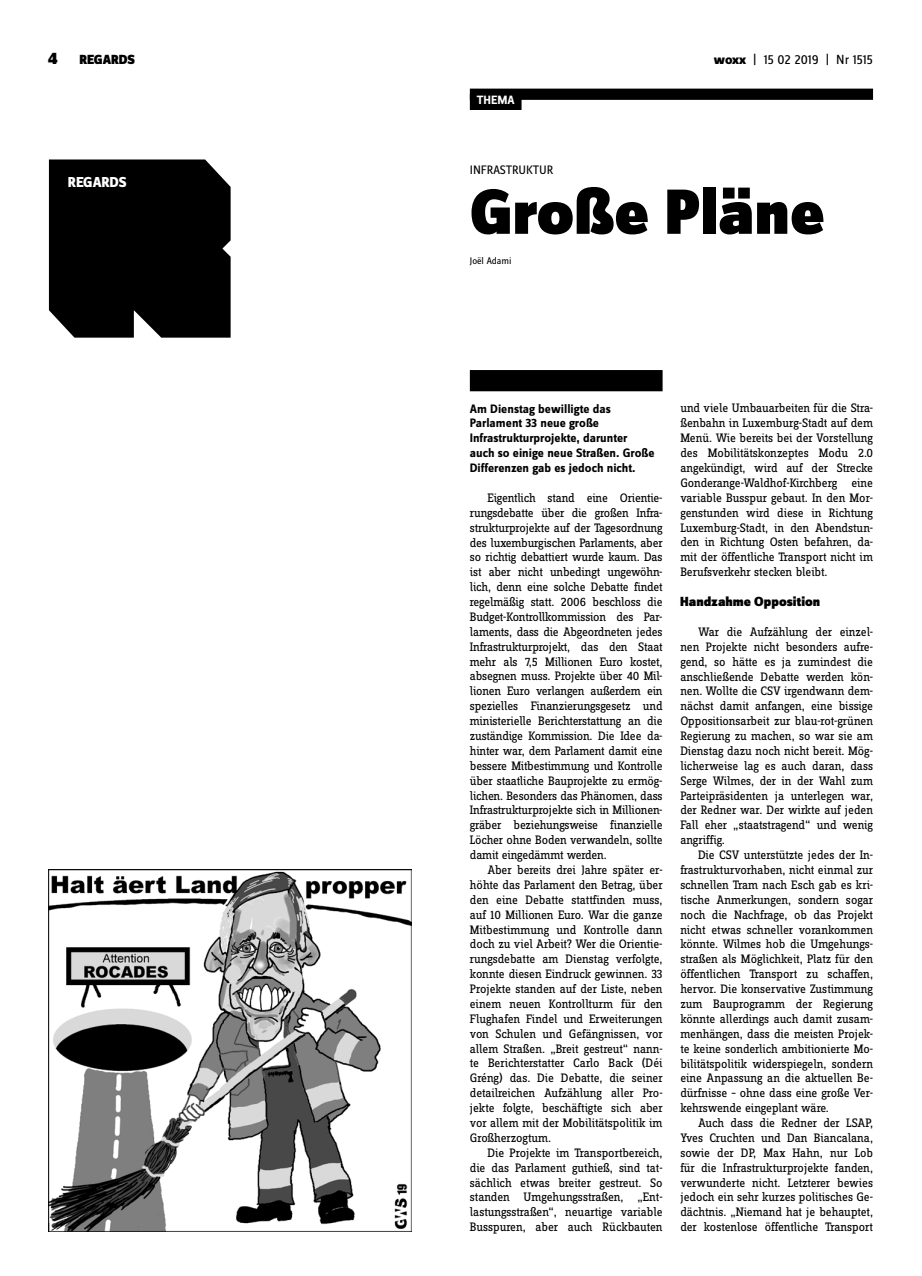
<style>
.page{position:relative;width:922px;height:1276px;background:#fff}
.page>*{position:absolute;margin:0;border:0;box-sizing:border-box;transform-origin:0 0}
.t1{font:900 66.25px "Zine Sans Dis";color:#000}
.t2{font:800 15px "Zine Sans Dis";letter-spacing:-.01em;color:#fff}
.t3{font:900 13.75px "Zine Sans Dis";color:#000}
.t4{font:13.75px "Zine Sans Dis";letter-spacing:-.01em;color:#000}
.t5{font:12.75px/14.9px "Zine Slab Dis";letter-spacing:-.01em;color:#000;text-align:justify}
.t6{font:700 12.75px/14.9px "Zine Sans Dis";color:#000}
.t7{font:12.75px "Zine Sans Dis";color:#000}
.t8{font:700 12.5px "Zine Sans Dis";color:#fff}
.t9{font:10px "Zine Sans Dis";color:#000}
.s1{font-size:17.5px}
.s2{font-weight:800}
</style>
<div class="page">
<div style="left:469px;top:89px;width:403px;height:11px;background:#000"></div>
<div style="left:469px;top:370px;width:193px;height:21px;background:#000"></div>
<div style="left:49px;top:159px;width:181px;height:179px;background:#000"></div>
<div style="left:469px;top:94px;width:52px;height:16px;background:#000"></div>
<img style="left:49px;top:869px;width:362px;height:362px">
<p class="t3" style="left:48px;top:53px;width:88px"><span class="s1">4</span> REGARDS</p>
<p class="t4" style="left:713px;top:53px;width:161px"><span class="s2">woxx</span> | 15 02 2019 | NR 1515</p>
<p class="t2" style="left:68px;top:174px;width:60px">REGARDS</p>
<p class="t8" style="left:477px;top:93px;width:39px">THEMA</p>
<p class="t7" style="left:469px;top:163px;width:85px">IN FRASTRUKTUR</p>
<h1 class="t1" style="left:469px;top:177px;width:356px">Große Pläne</h1>
<p class="t9" style="left:469px;top:255px;width:43px">JOËL ADAMI</p>
<p class="t6" style="left:469px;top:402px;width:186px">Am Dienstag bewilligte das<br>Parlament 33 neue große<br>Infrastrukturprojekte, darunter auch so einige neue Straßen. Große<br>Differenzen gab es jedoch nicht.</p>
<p class="t5" style="left:470px;top:491px;width:194px;text-indent:18px">Eigentlich stand eine Orientie&shy;rungsdebatte über die großen Infra&shy;strukturprojekte auf der Tagesordnung des luxemburgischen Parlaments, aber so richtig debattiert wurde kaum. Das ist aber nicht unbedingt ungewöhn&shy;lich, denn eine solche Debatte findet regelmäßig statt. 2006 beschloss die Budget-Kontrollkommission des Par&shy;laments, dass die Abgeordneten jedes Infrastrukturprojekt, das den Staat mehr als 7,5 Millionen Euro kostet, absegnen muss. Projekte über 40 Mil&shy;lionen Euro verlangen außerdem ein spezielles Finanzierungsgesetz und ministerielle Berichterstattung an die zuständige Kommission. Die Idee da&shy;hinter war, dem Parlament damit eine bessere Mitbestimmung und Kontrolle über staatliche Bauprojekte zu ermög&shy;lichen. Besonders das Phänomen, dass Infrastrukturprojekte sich in Millionen&shy;gräber beziehungsweise finanzielle Löcher ohne Boden verwandeln, sollte damit eingedämmt werden.</p>
<p class="t5" style="left:470px;top:863px;width:194px;text-indent:18px">Aber bereits drei Jahre später er&shy;höhte das Parlament den Betrag, über den eine Debatte stattfinden muss, auf 10 Millionen Euro. War die ganze Mitbestimmung und Kontrolle dann doch zu viel Arbeit? Wer die Orientie&shy;rungsdebatte am Dienstag verfolgte, konnte diesen Eindruck gewinnen. 33<br>Projekte standen auf der Liste, neben einem neuen Kontrollturm für den Flughafen Findel und Erweiterungen von Schulen und Gefängnissen, vor allem Straßen. „Breit gestreut“ nann&shy;te Berichterstatter Carlo Back (Déi Gréng) das. Die Debatte, die seiner detailreichen Aufzählung aller Pro&shy;jekte folgte, beschäftigte sich aber vor allem mit der Mobilitätspolitik im Großherzogtum.</p>
<p class="t5" style="left:470px;top:1146px;width:194px;text-indent:18px">Die Projekte im Transportbereich, die das Parlament guthieß, sind tat&shy;sächlich etwas breiter gestreut. So standen Umgehungsstraßen, „Ent&shy;lastungsstraßen“, neuartige variable Busspuren, aber auch Rückbauten</p>
<p class="t5" style="left:680px;top:401px;width:194px">und viele Umbauarbeiten für die Stra&shy;ßenbahn in Luxemburg-Stadt auf dem Menü. Wie bereits bei der Vorstellung des Mobilitätskonzeptes Modu 2.0 angekündigt, wird auf der Strecke Gonderange-Waldhof-Kirchberg eine variable Busspur gebaut. In den Mor&shy;genstunden wird diese in Richtung Luxemburg-Stadt, in den Abendstun&shy;den in Richtung Osten befahren, da&shy;mit der öffentliche Transport nicht im Berufsverkehr stecken bleibt.</p>
<p class="t3" style="left:680px;top:594px;width:141px">Handzahme Opposition</p>
<p class="t5" style="left:680px;top:625px;width:194px;text-indent:18px">War die Aufzählung der einzel&shy;nen Projekte nicht besonders aufre&shy;gend, so hätte es ja zumindest die anschließende Debatte werden kön&shy;nen. Wollte die CSV irgendwann dem&shy;nächst damit anfangen, eine bissige Oppositionsarbeit zur blau-rot-grünen Regierung zu machen, so war sie am Dienstag dazu noch nicht bereit. Mög&shy;licherweise lag es auch daran, dass Serge Wilmes, der in der Wahl zum Parteipräsidenten ja unterlegen war, der Redner war. Der wirkte auf jeden Fall eher „staatstragend“ und wenig angriffig.</p>
<p class="t5" style="left:680px;top:848px;width:194px;text-indent:18px">Die CSV unterstützte jedes der In&shy;frastrukturvorhaben, nicht einmal zur schnellen Tram nach Esch gab es kri&shy;tische Anmerkungen, sondern sogar noch die Nachfrage, ob das Projekt nicht etwas schneller vorankommen könnte. Wilmes hob die Umgehungs&shy;straßen als Möglichkeit, Platz für den öffentlichen Transport zu schaffen, hervor. Die konservative Zustimmung zum Bauprogramm der Regierung könnte allerdings auch damit zusam&shy;menhängen, dass die meisten Projek&shy;te keine sonderlich ambitionierte Mo&shy;bilitätspolitik widerspiegeln, sondern eine Anpassung an die aktuellen Be&shy;dürfnisse – ohne dass eine große Ver&shy;kehrswende eingeplant wäre.</p>
<p class="t5" style="left:680px;top:1116px;width:194px;text-indent:18px">Auch dass die Redner der LSAP, Yves Cruchten und Dan Biancalana, sowie der DP, Max Hahn, nur Lob für die Infrastrukturprojekte fanden, verwunderte nicht. Letzterer bewies jedoch ein sehr kurzes politisches Ge&shy;dächtnis. „Niemand hat je behauptet, der kostenlose öffentliche Transport</p>
</div>
